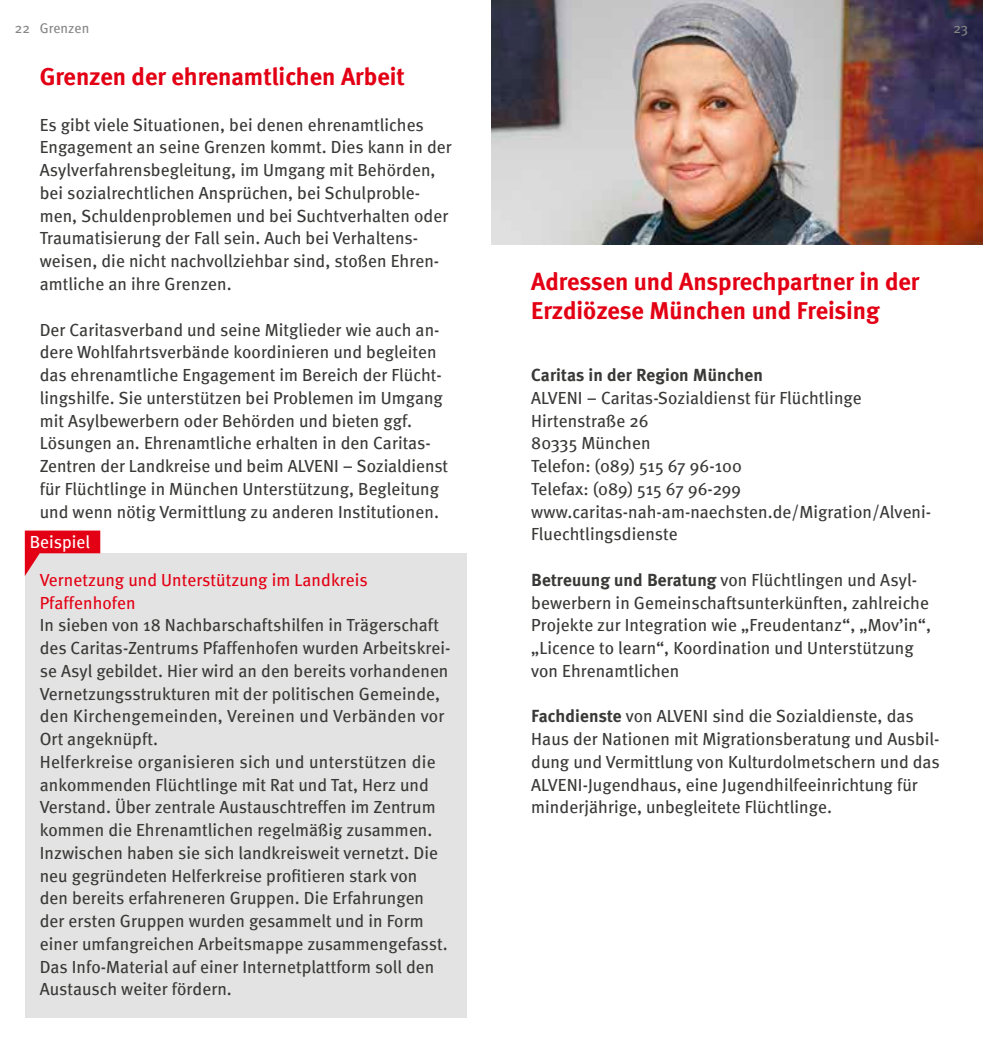
<style>
.page{position:relative;width:983px;height:1042px;background:#fff}
.page>*{position:absolute;margin:0;border:0;box-sizing:border-box;transform-origin:0 0}
.t1{font:700 24.5px/29.4px "Meta";color:#e30014}
.t2{font:17.5px/22.8px "Meta";letter-spacing:.005em;color:#393938}
.t3{font:17.5px/22.8px "Meta";letter-spacing:.005em;color:#e30014}
.t4{font:700 17.5px "Meta Plus";letter-spacing:.005em;color:#393938}
.t5{font:17.5px "Meta";letter-spacing:.005em;color:#fff}
.t6{font:14px "Meta";letter-spacing:.005em;color:#868686}
.s1{font-family:"Meta Plus";font-weight:700}
</style>
<div class="page">
<img style="left:491px;top:0;width:491px;height:244px">
<div style="left:25px;top:553px;width:441px;height:465px;background:#e3e3e3"></div>
<svg style="left:25px;top:530px;width:75px;height:46px"></svg>
<p class="t6" style="left:40px;top:20px;width:51px">Grenzen</p>
<p class="t6" style="left:15px;top:20px;width:17px">22</p>
<p class="t6" style="left:953px;top:20px;width:16px">23</p>
<h1 class="t1" style="left:40px;top:62px;width:366px">Grenzen der ehrenamtlichen Arbeit</h1>
<p class="t2" style="left:40px;top:113px;width:413px">Es gibt viele Situationen, bei denen ehrenamtliches Engagement an seine Grenzen kommt. Dies kann in der Asylverfahrensbegleitung, im Umgang mit Behörden, bei sozialrechtlichen Ansprüchen, bei Schulproble&shy;men, Schuldenproblemen und bei Suchtverhalten oder Traumatisierung der Fall sein. Auch bei Verhaltens&shy;weisen, die nicht nachvollziehbar sind, stoßen Ehren&shy;amtliche an ihre Grenzen.</p>
<p class="t2" style="left:40px;top:318px;width:410px">Der Caritasverband und seine Mitglieder wie auch an&shy;dere Wohlfahrtsverbände koordinieren und begleiten das ehrenamtliche Engagement im Bereich der Flücht&shy;lingshilfe. Sie unterstützen bei Problemen im Umgang mit Asylbewerbern oder Behörden und bieten ggf.<br>Lösungen an. Ehrenamtliche erhalten in den Caritas-Zentren der Landkreise und beim ALVENI – Sozialdienst für Flüchtlinge in München Unterstützung, Begleitung und wenn nötig Vermittlung zu anderen Institutionen.</p>
<h1 class="t1" style="left:531px;top:266px;width:389px">Adressen und Ansprechpartner in der<br>Erzdiözese München und Freising</h1>
<p class="t4" style="left:531px;top:365px;width:233px">Caritas in der Region München</p>
<p class="t2" style="left:531px;top:386px;width:401px">ALVENI – Caritas-Sozialdienst für Flüchtlinge<br>Hirtenstraße 26<br>80335 München<br>Telefon: (089) 515 67 96-100<br>Telefax: (089) 515 67 96-299 www.caritas-nah-am-naechsten.de/Migration/Alveni-<br>Fluechtlingsdienste</p>
<p class="t2" style="left:531px;top:568px;width:401px"><span class="s1">Betreuung und Beratung</span> von Flüchtlingen und Asyl&shy;bewerbern in Gemeinschaftsunterkünften, zahlreiche Projekte zur Integration wie „Freudentanz“, „Mov’in“, „Licence to learn“, Koordination und Unterstützung von Ehrenamtlichen</p>
<p class="t2" style="left:531px;top:705px;width:410px"><span class="s1">Fachdienste</span> von ALVENI sind die Sozialdienste, das Haus der Nationen mit Migrationsberatung und Ausbil&shy;dung und Vermittlung von Kulturdolmetschern und das ALVENI-Jugendhaus, eine Jugendhilfeeinrichtung für minderjährige, unbegleitete Flüchtlinge.</p>
<p class="t5" style="left:30px;top:532px;width:62px">Beispiel</p>
<p class="t3" style="left:40px;top:568px;width:329px">Vernetzung und Unterstützung im Landkreis<br>Pfaffenhofen</p>
<p class="t2" style="left:40px;top:614px;width:412px">In sieben von 18 Nachbarschaftshilfen in Trägerschaft des Caritas-Zentrums Pfaffenhofen wurden Arbeitskrei&shy;se Asyl gebildet. Hier wird an den bereits vorhandenen Vernetzungsstrukturen mit der politischen Gemeinde, den Kirchengemeinden, Vereinen und Verbänden vor Ort angeknüpft.<br>Helferkreise organisieren sich und unterstützen die ankommenden Flüchtlinge mit Rat und Tat, Herz und Verstand. Über zentrale Austauschtreffen im Zentrum kommen die Ehrenamtlichen regelmäßig zusammen.<br>Inzwischen haben sie sich landkreisweit vernetzt. Die neu gegründeten Helferkreise profitieren stark von<br>den bereits erfahreneren Gruppen. Die Erfahrungen der ersten Gruppen wurden gesammelt und in Form einer umfangreichen Arbeitsmappe zusammengefasst.<br>Das Info-Material auf einer Internetplattform soll den Austausch weiter fördern.</p>
</div>
